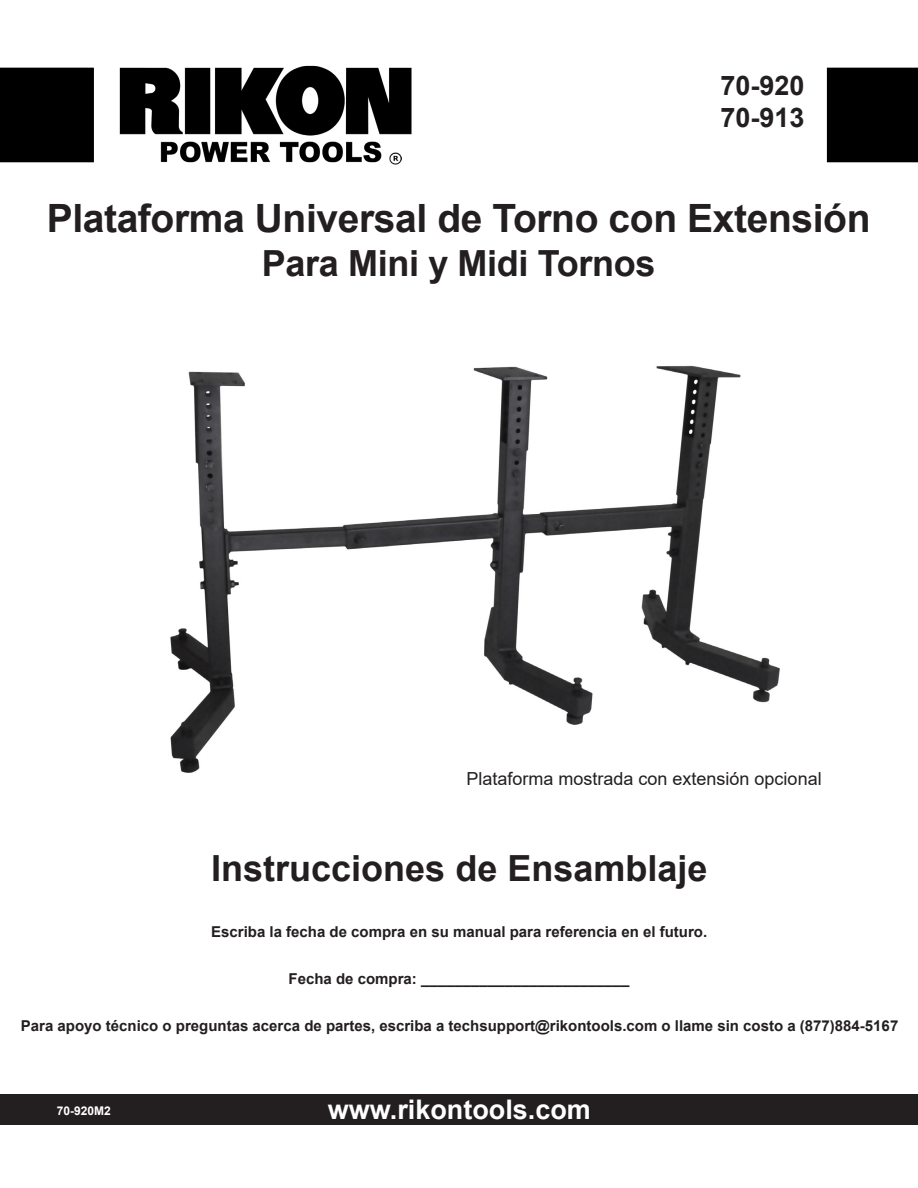
<style>
.page{position:relative;width:918px;height:1188px;background:#fff}
.page>*{position:absolute;margin:0;border:0;box-sizing:border-box;transform-origin:0 0}
.t1{font:700 39px "Arial";letter-spacing:-.01em;color:#231f20}
.t2{font:700 36px "Arial";color:#231f20}
.t3{font:700 27px "Arial";color:#fff}
.t4{font:700 27px "Arial";color:#231f20}
.t5{font:18px "Arial";color:#231f20}
.t6{font:700 15px "Arial";color:#231f20}
.t7{font:700 12px "Arial";color:#fff}
</style>
<div class="page">
<img style="left:1px;top:65px;width:917px;height:100px">
<div style="left:1px;top:1094px;width:917px;height:31px;background:#231f20"></div>
<img style="left:170px;top:365px;width:610px;height:408px">
<svg style="left:390px;top:153px;width:12px;height:11px"></svg>
<p class="t4" style="left:720px;top:66px;width:86px">70-920</p>
<p class="t4" style="left:720px;top:99px;width:86px">70-913</p>
<p class="t1" style="left:47px;top:191px;width:825px">Plataforma Universal de Torno con Extensión</p>
<p class="t2" style="left:262px;top:238px;width:395px">Para Mini y Midi Tornos</p>
<p class="t5" style="left:467px;top:766px;width:357px">Plataforma mostrada con extensión opcional</p>
<p class="t2" style="left:211px;top:843px;width:498px">Instrucciones de Ensamblaje</p>
<p class="t6" style="left:211px;top:921px;width:498px">Escriba la fecha de compra en su manual para referencia en el futuro.</p>
<p class="t6" style="left:289px;top:968px;width:343px">Fecha de compra: _________________________</p>
<p class="t6" style="left:21px;top:1015px;width:879px">Para apoyo técnico o preguntas acerca de partes, escriba a techsupport@rikontools.com o llame sin costo a (877)884-5167</p>
<p class="t7" style="left:57px;top:1102px;width:56px">70-920M2</p>
<p class="t3" style="left:328px;top:1090px;width:265px">www.rikontools.com</p>
</div>
